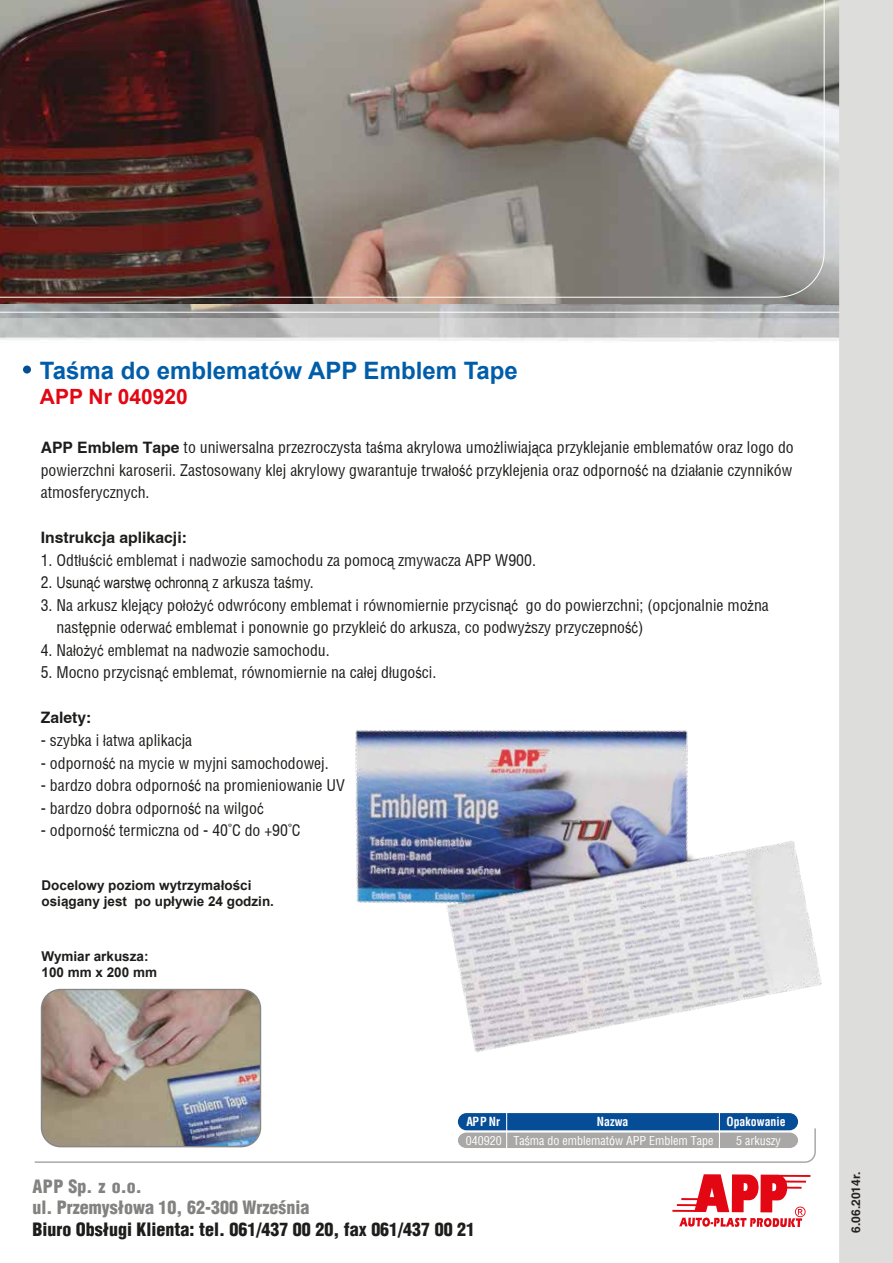
<style>
.page{position:relative;width:893px;height:1263px;background:#fff}
.page>*{position:absolute;margin:0;border:0;box-sizing:border-box;transform-origin:0 0}
.t1{font:700 24px "Arial";color:#005da9}
.t2{font:700 21px "Arial";color:#e30613}
.t3{font:900 18px "Switzerland Cond";color:#1d1d1b}
.t4{font:900 18px/21.6px "Switzerland Cond";color:#828281}
.t5{font:15.75px/22.5px "P Lswiss Cond";color:#1d1d1b;text-align:justify}
.t6{font:15.75px "Arial Narrow";color:#1d1d1b}
.t7{font:700 15.75px "P Lswiss";color:#1d1d1b}
.t8{font:700 13.5px/16.2px "Arial";color:#1d1d1b}
.t9{font:12px "Switzerland Condensed";color:#fff}
.t10{font:700 12px "Switzerland Condensed";color:#fff}
.t11{font:700 12px "P Lswiss";color:#24211d}
.s1{font-family:"P Lswiss";font-weight:700}
.s2{font-family:"Arial Narrow"}
.s3{font-family:"P Lswiss Cond"}
</style>
<div class="page">
<img style="left:0;top:0;width:839px;height:305px">
<img style="left:0;top:305px;width:839px;height:13px">
<div style="left:839px;top:0;width:54px;height:1263px;background:#dddddc"></div>
<hr style="left:0;top:312px;width:839px;height:1px;background:#fff">
<img style="left:0;top:0;width:825px;height:298px">
<hr style="left:672px;top:1210px;width:24px;height:2px;background:#e30613">
<hr style="left:777px;top:1175px;width:33px;height:2px;background:#e30613">
<hr style="left:677px;top:1204px;width:23px;height:2px;background:#e30613">
<svg style="left:679px;top:1174px;width:127px;height:53px"></svg>
<div style="left:23px;top:366px;width:8px;height:8px;background:#064d97;border-radius:50%"></div>
<svg style="left:34px;top:1128px;width:775px;height:35px"></svg>
<img style="left:42px;top:989px;width:172px;height:158px">
<div style="left:41px;top:989px;width:220px;height:158px;border:1px solid #878787;border-radius:19px"></div>
<img style="left:214px;top:615px;width:679px;height:547px">
<h1 class="t1" style="left:40px;top:354px;width:479px">Taśma do emblematów APP Emblem Tape</h1>
<h2 class="t2" style="left:40px;top:383px;width:149px">APP Nr 040920</h2>
<p class="t5" style="left:41px;top:436px;width:755px"><span class="s1">APP Emblem Tape</span> to uniwersalna przezroczysta ta<span class="s2">ś</span>ma akrylowa umo<span class="s2">ż</span>liwiaj<span class="s2">ą</span>ca przyklejanie emblematów oraz logo do powierzchni karoserii. Zastosowany klej akrylowy gwarantuje trwa<span class="s2">ł</span>o<span class="s2">ść</span> przyklejenia oraz odporno<span class="s2">ść</span> na dzia<span class="s2">ł</span>anie czynników atmosferycznych.</p>
<p class="t7" style="left:41px;top:528px;width:148px">Instrukcja aplikacji:</p>
<p class="t5" style="left:41px;top:549px;width:497px">1. Odt<span class="s2">ł</span>u<span class="s2">ś</span>ci<span class="s2">ć</span> emblemat i nadwozie samochodu za pomoc<span class="s2">ą</span> zmywacza APP W900.</p>
<p class="t6" style="left:41px;top:571px;width:275px"><span class="s3">2.</span> Usunąć warstwę ochronną <span class="s3">z arkusza ta</span>ś<span class="s3">my.</span></p>
<p class="t5" style="left:56px;top:594px;width:714px;text-indent:-16px">3. Na arkusz klej<span class="s2">ą</span>cy po<span class="s2">ł</span>o<span class="s2">ż</span>y<span class="s2">ć</span> odwrócony emblemat i równomiernie przycisn<span class="s2">ąć</span> go do powierzchni; (opcjonalnie mo<span class="s2">ż</span>na nast<span class="s2">ę</span>pnie oderwa<span class="s2">ć</span> emblemat i ponownie go przyklei<span class="s2">ć</span> do arkusza, co podwy<span class="s2">ż</span>szy przyczepno<span class="s2">ść</span>)</p>
<p class="t5" style="left:41px;top:639px;width:290px">4. Na<span class="s2">ł</span>o<span class="s2">ż</span>y<span class="s2">ć</span> emblemat na nadwozie samochodu.</p>
<p class="t5" style="left:41px;top:661px;width:397px">5. Mocno przycisn<span class="s2">ąć</span> emblemat, równomiernie na ca<span class="s2">ł</span>ej d<span class="s2">ł</span>ugo<span class="s2">ś</span>ci.</p>
<p class="t7" style="left:41px;top:708px;width:52px">Zalety:</p>
<p class="t5" style="left:41px;top:729px;width:153px">- szybka i <span class="s2">ł</span>atwa aplikacja</p>
<p class="t5" style="left:41px;top:751px;width:289px">- odporno<span class="s2">ść</span> na mycie w myjni samochodowej.</p>
<p class="t5" style="left:41px;top:774px;width:306px">- bardzo dobra odporno<span class="s2">ść</span> na promieniowanie UV</p>
<p class="t5" style="left:41px;top:796px;width:224px">- bardzo dobra odporno<span class="s2">ść</span> na wilgo<span class="s2">ć</span></p>
<p class="t5" style="left:41px;top:819px;width:261px">- odporno<span class="s2">ść</span> termiczna od - 40°C do +90°C</p>
<p class="t8" style="left:42px;top:878px;width:234px">Docelowy poziom wytrzymałości osiągany jest po upływie 24 godzin.</p>
<p class="t8" style="left:42px;top:948px;width:117px">Wymiar arkusza:<br>100 mm x 200 mm</p>
<p class="t10" style="left:467px;top:1115px;width:35px">APP Nr</p>
<p class="t9" style="left:466px;top:1133px;width:37px">040920</p>
<p class="t10" style="left:597px;top:1115px;width:33px">Nazwa</p>
<p class="t9" style="left:513px;top:1133px;width:202px">Taśma do emblematów APP Emblem Tape</p>
<p class="t4" style="left:32px;top:1175px;width:278px">APP Sp. z o.o.<br>ul. Przemysłowa 10, 62-300 Września</p>
<p class="t3" style="left:32px;top:1218px;width:444px">Biuro Obsługi Klienta: tel. 061/437 00 20, fax 061/437 00 21</p>
<p class="t10" style="left:726px;top:1115px;width:61px">Opakowanie</p>
<p class="t9" style="left:736px;top:1133px;width:46px">5 arkuszy</p>
<p class="t11" style="left:849px;top:1232px;width:63px;rotate:-90deg">6.06.2014r.</p>
</div>
